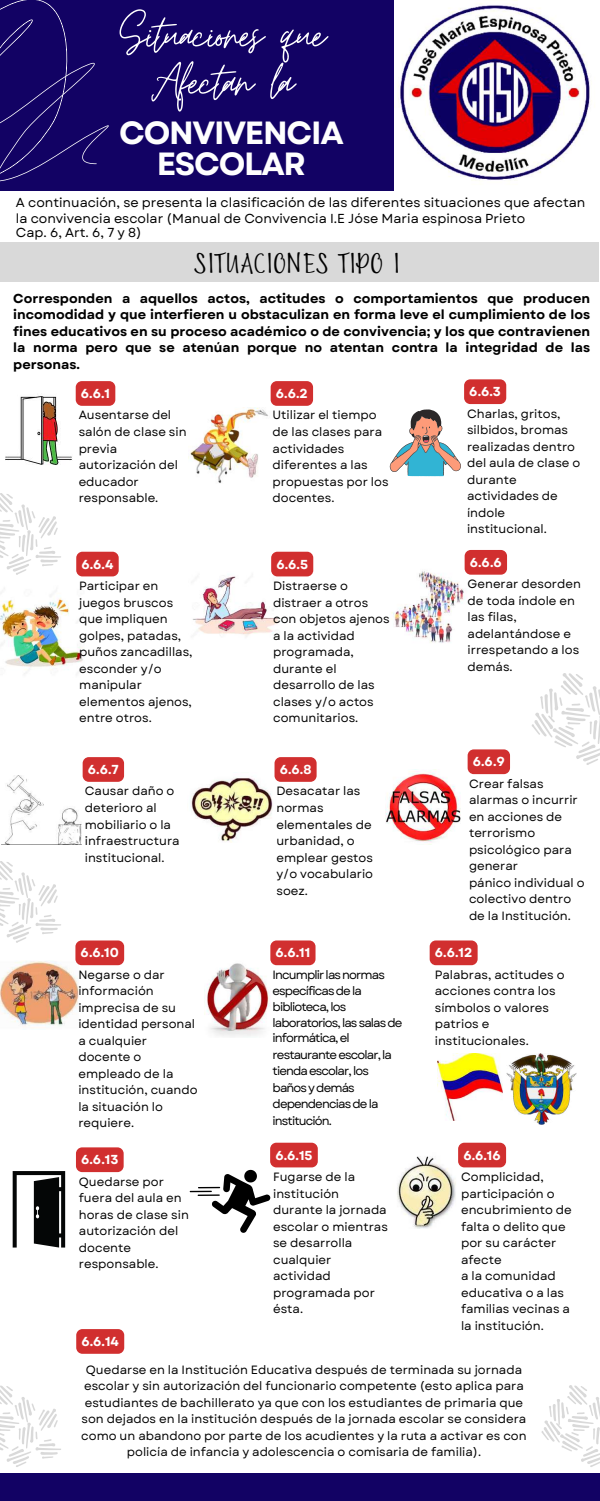
<style>
.page{position:relative;width:600px;height:1501px;background:#fff}
.page>*{position:absolute;margin:0;border:0;box-sizing:border-box;transform-origin:0 0}
.t1{font:57px/47.2px "Moon Time";letter-spacing:-.04em;color:#fefefe;text-align:center}
.t2{font:700 32.1px/30.8px "Garet";letter-spacing:-.04em;color:#fefefe;text-align:center}
.t3{font:25.9px "Nefelibata Script";color:#000}
.t4{font:700 13px/16.5px "Garet";color:#000;text-align:justify}
.t5{font:13px/15.8px "Garet";color:#000}
.t6{font:700 13px "Garet";color:#fff}
.t7{font:12px/16.5px "Garet";color:#000}
.t8{font:12px/16.2px "Garet";letter-spacing:-.075em;color:#000}
</style>
<div class="page">
<div style="left:0;top:242px;width:599px;height:39px;background:#d9d9d9"></div>
<div style="left:0;top:0;width:600px;height:190px;background:#120264"></div>
<div style="left:0;top:1472px;width:600px;height:28px;background:#120264"></div>
<img style="left:395px;top:0;width:205px;height:190px">
<img style="left:5px;top:393px;width:71px;height:72px">
<svg style="left:390px;top:409px;width:71px;height:67px"></svg>
<img style="left:0;top:588px;width:85px;height:86px">
<img style="left:191px;top:772px;width:85px;height:70px">
<img style="left:0;top:961px;width:78px;height:67px">
<svg style="left:190px;top:1169px;width:81px;height:63px"></svg>
<img style="left:204px;top:963px;width:66px;height:73px">
<svg style="left:13px;top:1171px;width:52px;height:76px"></svg>
<img style="left:397px;top:1156px;width:68px;height:72px">
<img style="left:386px;top:769px;width:75px;height:74px">
<img style="left:5px;top:775px;width:76px;height:69px">
<img style="left:190px;top:407px;width:78px;height:76px">
<img style="left:391px;top:566px;width:82px;height:77px">
<img style="left:192px;top:572px;width:91px;height:65px">
<img style="left:438px;top:1053px;width:64px;height:67px">
<img style="left:506px;top:1053px;width:71px;height:71px">
<div style="left:76px;top:381px;width:39px;height:25px;background:#d12f2f;border-radius:6px"></div>
<div style="left:271px;top:381px;width:42px;height:25px;background:#d12f2f;border-radius:6px"></div>
<div style="left:464px;top:379px;width:42px;height:25px;background:#d12f2f;border-radius:6px"></div>
<div style="left:76px;top:551px;width:43px;height:25px;background:#d12f2f;border-radius:6px"></div>
<div style="left:271px;top:551px;width:42px;height:25px;background:#d12f2f;border-radius:6px"></div>
<div style="left:465px;top:550px;width:42px;height:24px;background:#d12f2f;border-radius:6px"></div>
<div style="left:83px;top:757px;width:41px;height:24px;background:#d12f2f;border-radius:6px"></div>
<div style="left:275px;top:757px;width:42px;height:24px;background:#d12f2f;border-radius:6px"></div>
<div style="left:468px;top:749px;width:42px;height:25px;background:#d12f2f;border-radius:6px"></div>
<div style="left:75px;top:940px;width:49px;height:25px;background:#d12f2f;border-radius:6px"></div>
<div style="left:270px;top:940px;width:46px;height:25px;background:#d12f2f;border-radius:6px"></div>
<div style="left:430px;top:940px;width:48px;height:25px;background:#d12f2f;border-radius:6px"></div>
<div style="left:76px;top:1147px;width:48px;height:24px;background:#d12f2f;border-radius:6px"></div>
<div style="left:76px;top:1328px;width:48px;height:25px;background:#d12f2f;border-radius:6px"></div>
<div style="left:270px;top:1142px;width:48px;height:25px;background:#d12f2f;border-radius:6px"></div>
<div style="left:458px;top:1142px;width:48px;height:25px;background:#d12f2f;border-radius:6px"></div>
<svg style="left:0;top:861px;width:61px;height:82px"></svg>
<svg style="left:0;top:1385px;width:61px;height:82px"></svg>
<svg style="left:532px;top:673px;width:68px;height:92px"></svg>
<svg style="left:0;top:493px;width:61px;height:82px"></svg>
<svg style="left:541px;top:1385px;width:59px;height:82px"></svg>
<svg style="left:0;top:0;width:109px;height:182px"></svg>
<h1 class="t1" style="left:120px;top:12px;width:208px">Situaciones que<br>Afectan la</h1>
<h2 class="t2" style="left:119px;top:118px;width:226px">CONVIVENCIA<br>ESCOLAR</h2>
<p class="t5" style="left:16px;top:195px;width:571px">A continuación, se presenta la clasificación de las diferentes situaciones que afectan la convivencia escolar (Manual de Convivencia I.E Jóse Maria espinosa Prieto</p>
<p class="t5" style="left:16px;top:225px;width:127px">Cap. 6, Art. 6, 7 y 8)</p>
<h3 class="t3" style="left:195px;top:244px;width:208px">SITUACIONES TIPO I</h3>
<p class="t4" style="left:13px;top:290px;width:578px">Corresponden a aquellos actos, actitudes o comportamientos que producen incomodidad y que interfieren u obstaculizan en forma leve el cumplimiento de los fines educativos en su proceso académico o de convivencia; y los que contravienen la norma pero que se atenúan porque no atentan contra la integridad de las personas.</p>
<p class="t6" style="left:81px;top:384px;width:31px">6.6.1</p>
<p class="t6" style="left:276px;top:384px;width:34px">6.6.2</p>
<p class="t7" style="left:273px;top:407px;width:117px">Utilizar el tiempo de las clases para actividades diferentes a las propuestas por los docentes.</p>
<p class="t6" style="left:469px;top:382px;width:33px">6.6.3</p>
<p class="t7" style="left:467px;top:405px;width:115px">Charlas, gritos, silbidos, bromas realizadas dentro del aula de clase o durante actividades de índole institucional.</p>
<p class="t7" style="left:79px;top:407px;width:109px">Ausentarse del salón de clase sin previa autorización del educador responsable.</p>
<p class="t6" style="left:81px;top:554px;width:34px">6.6.4</p>
<p class="t6" style="left:276px;top:554px;width:33px">6.6.5</p>
<p class="t7" style="left:273px;top:577px;width:118px">Distraerse o distraer a otros con objetos ajenos a la actividad programada, durante el desarrollo de las clases y/o actos comunitarios.</p>
<p class="t7" style="left:79px;top:577px;width:115px">Participar en juegos bruscos que impliquen golpes, patadas, puños zancadillas, esconder y/o manipular elementos ajenos, entre otros.</p>
<p class="t6" style="left:88px;top:760px;width:33px">6.6.7</p>
<p class="t6" style="left:280px;top:760px;width:33px">6.6.8</p>
<p class="t7" style="left:276px;top:783px;width:98px">Desacatar las normas elementales de urbanidad, o emplear gestos y/o vocabulario soez.</p>
<p class="t7" style="left:85px;top:783px;width:96px">Causar daño o deterioro al mobiliario o la infraestructura institucional.</p>
<p class="t6" style="left:81px;top:943px;width:40px">6.6.10</p>
<p class="t6" style="left:276px;top:943px;width:36px">6.6.11</p>
<p class="t8" style="left:273px;top:966px;width:132px">Incumplir las normas específicas de la biblioteca, los laboratorios, las salas de informática, el restaurante escolar, la tienda escolar, los baños y demás dependencias de la institución.</p>
<p class="t7" style="left:78px;top:966px;width:121px">Negarse o dar información imprecisa de su identidad personal a cualquier docente o empleado de la institución, cuando la situación lo requiere.</p>
<p class="t6" style="left:81px;top:1150px;width:39px">6.6.13</p>
<p class="t7" style="left:79px;top:1173px;width:111px">Quedarse por fuera del aula en horas de clase sin autorización del docente responsable.</p>
<p class="t6" style="left:275px;top:1145px;width:39px">6.6.15</p>
<p class="t7" style="left:273px;top:1168px;width:116px">Fugarse de la institución durante la jornada escolar o mientras se desarrolla cualquier actividad programada por ésta.</p>
<p class="t6" style="left:470px;top:553px;width:34px">6.6.6</p>
<p class="t7" style="left:468px;top:576px;width:115px">Generar desorden de toda índole en las filas, adelantándose e irrespetando a los demás.</p>
<p class="t6" style="left:473px;top:752px;width:34px">6.6.9</p>
<p class="t7" style="left:469px;top:775px;width:117px">Crear falsas alarmas o incurrir en acciones de terrorismo psicológico para generar<br>pánico individual o colectivo dentro de la Institución.</p>
<p class="t6" style="left:435px;top:943px;width:39px">6.6.12</p>
<p class="t7" style="left:435px;top:966px;width:131px">Palabras, actitudes o acciones contra los símbolos o valores patrios e institucionales.</p>
<p class="t6" style="left:463px;top:1145px;width:39px">6.6.16</p>
<p class="t7" style="left:461px;top:1168px;width:112px">Complicidad, participación o encubrimiento de falta o delito que por su carácter afecte<br>a la comunidad educativa o a las familias vecinas a la institución.</p>
<p class="t6" style="left:81px;top:1331px;width:39px">6.6.14</p>
<p class="t7" style="left:81px;top:1360px;width:447px;text-align:center">Quedarse en la Institución Educativa después de terminada su jornada escolar y sin autorización del funcionario competente (esto aplica para estudiantes de bachillerato ya que con los estudiantes de primaria que son dejados en la institución después de la jornada escolar se considera como un abandono por parte de los acudientes y la ruta a activar es con policía de infancia y adolescencia o comisaria de familia).</p>
</div>
